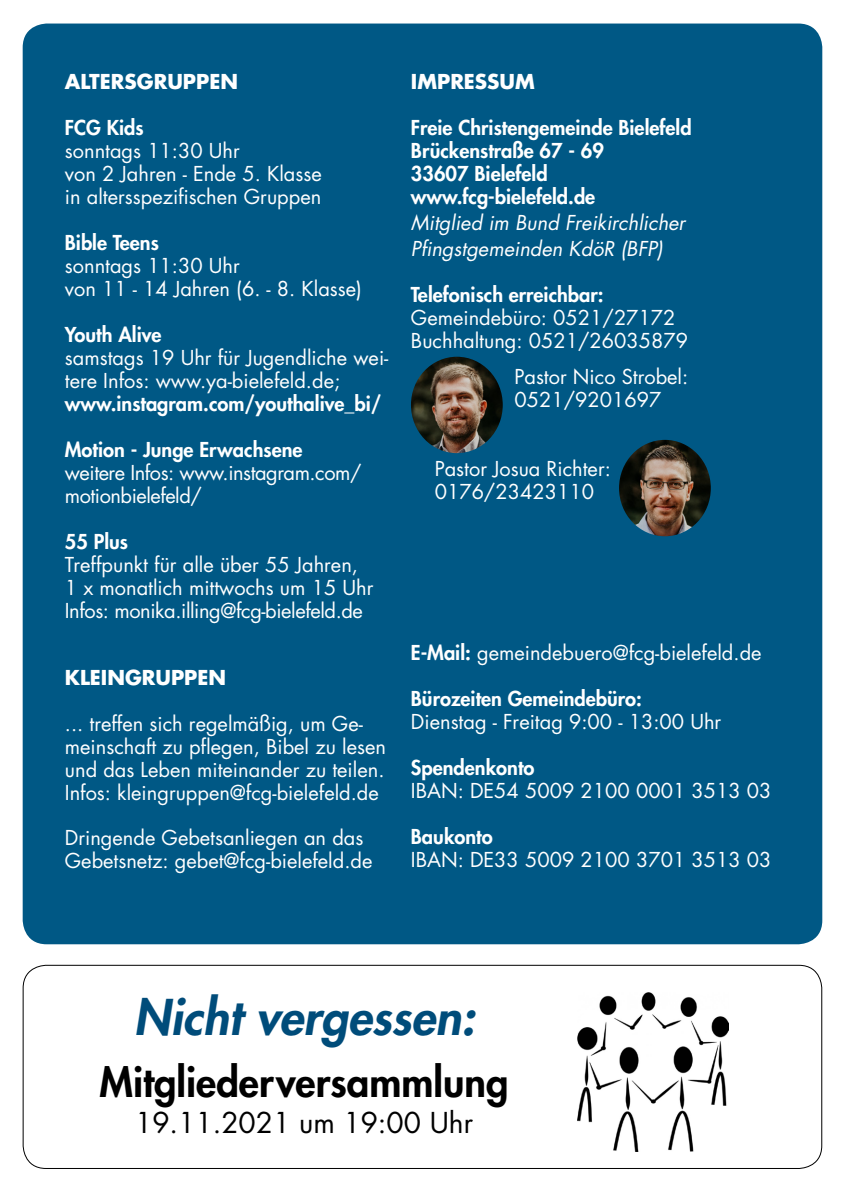
<style>
.page{position:relative;width:845px;height:1191px;background:#fff}
.page>*{position:absolute;margin:0;border:0;box-sizing:border-box;transform-origin:0 0}
.t1{font:italic 800 48px "Futura Std";color:#004c7a}
.t2{font:800 40px "Futura Std";color:#000}
.t3{font:28px "Futura Std";color:#000}
.t4{font:20px/23px "Futura Std";color:#fff}
.t5{font:800 20px "Futura Std";color:#fff}
.t6{font:italic 20px "Futura Std";color:#fff}
.t7{font:20px/23px "Futura Std";letter-spacing:-.025em;color:#fff}
.t8{font:20px "Futura Std";letter-spacing:-.02em;color:#fff}
.t9{font:700 20px "Futura Std";color:#fff}
.s1{font-weight:800}
</style>
<div class="page">
<div style="left:23px;top:24px;width:799px;height:920px;background:#005885;border-radius:24px"></div>
<img style="left:411px;top:357px;width:92px;height:96px">
<img style="left:619px;top:440px;width:92px;height:96px">
<div style="left:23px;top:964px;width:799px;height:205px;border:1px solid #000;border-radius:23px"></div>
<img style="left:577px;top:992px;width:152px;height:159px">
<p class="t9" style="left:65px;top:68px;width:175px">ALTERSGRUPPEN</p>
<p class="t5" style="left:65px;top:115px;width:80px">FCG Kids</p>
<p class="t4" style="left:65px;top:139px;width:176px">sonntags 11:30 Uhr</p>
<p class="t4" style="left:65px;top:162px;width:258px">von 2 Jahren - Ende 5. Klasse</p>
<p class="t4" style="left:65px;top:185px;width:258px">in altersspezifischen Gruppen</p>
<p class="t5" style="left:65px;top:230px;width:96px">Bible Teens</p>
<p class="t4" style="left:65px;top:254px;width:176px">sonntags 11:30 Uhr</p>
<p class="t4" style="left:65px;top:277px;width:299px">von 11 - 14 Jahren (6. - 8. Klasse)</p>
<p class="t5" style="left:65px;top:322px;width:98px">Youth Alive</p>
<p class="t4" style="left:65px;top:346px;width:325px">samstags 19 Uhr für Jugendliche wei&shy;tere Infos: www.ya-bielefeld.de;</p>
<p class="t5" style="left:65px;top:391px;width:318px">www.instagram.com/youthalive_bi/</p>
<p class="t5" style="left:65px;top:437px;width:239px">Motion - Junge Erwachsene</p>
<p class="t7" style="left:65px;top:461px;width:298px">weitere Infos: www.instagram.com/ motionbielefeld/</p>
<p class="t5" style="left:65px;top:529px;width:65px">55 Plus</p>
<p class="t4" style="left:65px;top:553px;width:295px">Treffpunkt für alle über 55 Jahren,</p>
<p class="t4" style="left:65px;top:576px;width:310px">1 x monatlich mittwochs um 15 Uhr</p>
<p class="t8" style="left:65px;top:597px;width:300px">Infos: monika.illing@fcg-bielefeld.de</p>
<p class="t9" style="left:65px;top:664px;width:163px">KLEINGRUPPEN</p>
<p class="t4" style="left:65px;top:712px;width:323px">... treffen sich regelmäßig, um Ge&shy;meinschaft zu pflegen, Bibel zu lesen und das Leben miteinander zu teilen.</p>
<p class="t4" style="left:65px;top:781px;width:315px">Infos: kleingruppen@fcg-bielefeld.de</p>
<p class="t4" style="left:65px;top:826px;width:309px">Dringende Gebetsanliegen an das<br>Gebetsnetz: gebet@fcg-bielefeld.de</p>
<p class="t9" style="left:411px;top:68px;width:125px">IMPRESSUM</p>
<p class="t5" style="left:411px;top:115px;width:282px">Freie Christengemeinde Bielefeld</p>
<p class="t5" style="left:411px;top:138px;width:194px">Brückenstraße 67 - 69</p>
<p class="t5" style="left:411px;top:161px;width:138px">33607 Bielefeld</p>
<p class="t5" style="left:411px;top:184px;width:186px">www.fcg-bielefeld.de</p>
<p class="t6" style="left:411px;top:209px;width:276px">Mitglied im Bund Freikirchlicher</p>
<p class="t6" style="left:411px;top:235px;width:253px">Pfingstgemeinden KdöR (BFP)</p>
<p class="t5" style="left:411px;top:282px;width:194px">Telefonisch erreichbar:</p>
<p class="t4" style="left:411px;top:306px;width:266px">Gemeindebüro: 0521/27172</p>
<p class="t4" style="left:411px;top:329px;width:279px">Buchhaltung: 0521/26035879</p>
<p class="t4" style="left:514px;top:365px;width:175px">Pastor Nico Strobel:<br>0521/9201697</p>
<p class="t4" style="left:435px;top:457px;width:178px">Pastor Josua Richter:<br>0176/23423110</p>
<p class="t4" style="left:411px;top:641px;width:352px"><span class="s1">E-Mail:</span> gemeindebuero@fcg-bielefeld.de</p>
<p class="t5" style="left:411px;top:686px;width:232px">Bürozeiten Gemeindebüro:</p>
<p class="t4" style="left:411px;top:710px;width:312px">Dienstag - Freitag 9:00 - 13:00 Uhr</p>
<p class="t5" style="left:411px;top:755px;width:125px">Spendenkonto</p>
<p class="t4" style="left:411px;top:779px;width:362px">IBAN: DE54 5009 2100 0001 3513 03</p>
<p class="t5" style="left:411px;top:824px;width:83px">Baukonto</p>
<p class="t4" style="left:411px;top:848px;width:362px">IBAN: DE33 5009 2100 3701 3513 03</p>
<p class="t1" style="left:134px;top:987px;width:343px">Nicht vergessen:</p>
<p class="t2" style="left:100px;top:1057px;width:410px">Mitgliederversammlung</p>
<p class="t3" style="left:135px;top:1104px;width:339px">19.11.2021 um 19:00 Uhr</p>
</div>
